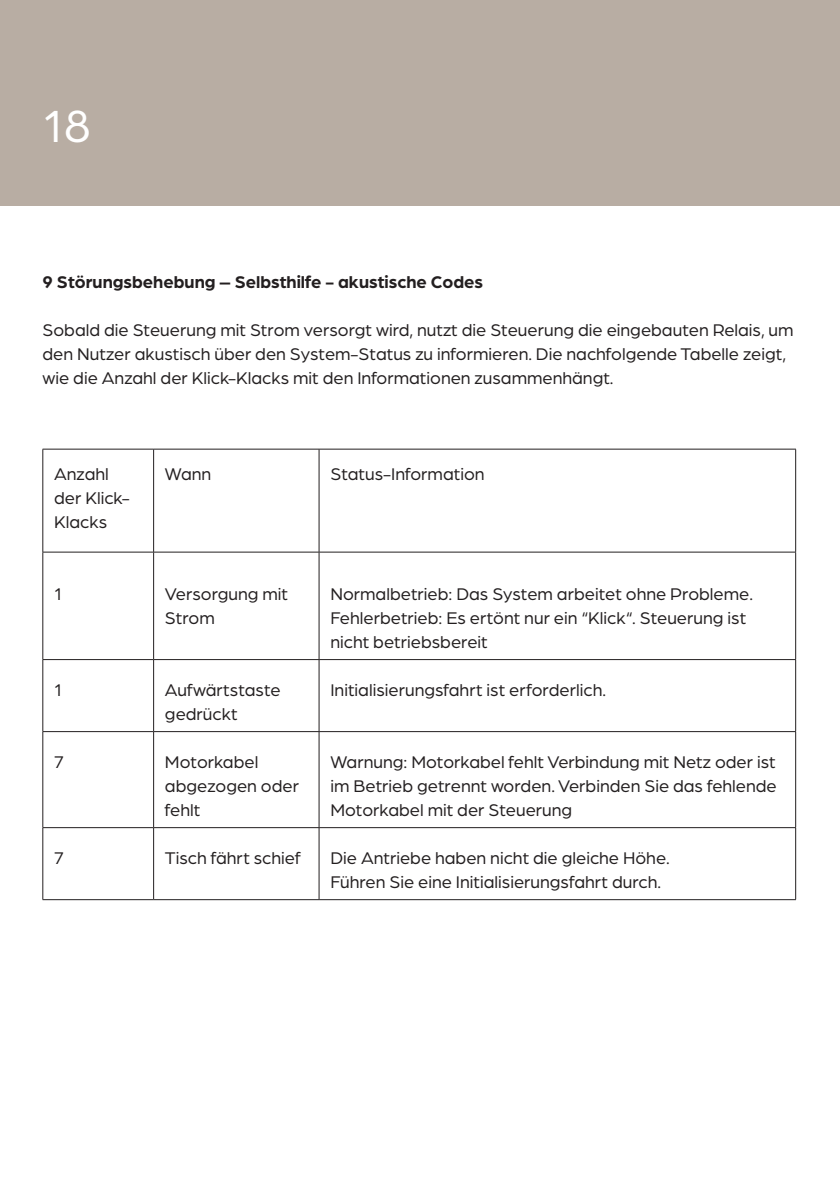
<style>
.page{position:relative;width:840px;height:1191px;background:#fff}
.page>*{position:absolute;margin:0;border:0;box-sizing:border-box;transform-origin:0 0}
.t1{font:48px "Arboria";color:#fff}
.t2{font:18px/24px "Arboria";color:#231f20}
.t3{font:700 18px "Arboria";color:#231f20}
</style>
<div class="page">
<div style="left:0;top:0;width:839px;height:205px;background:#b8ada3"></div>
<hr style="left:43px;top:449px;width:110px;height:1px;background:#231f20">
<hr style="left:42px;top:449px;width:1px;height:103px;background:#231f20">
<hr style="left:153px;top:449px;width:166px;height:1px;background:#231f20">
<hr style="left:153px;top:449px;width:1px;height:103px;background:#231f20">
<hr style="left:319px;top:449px;width:476px;height:1px;background:#231f20">
<hr style="left:318px;top:449px;width:1px;height:103px;background:#231f20">
<hr style="left:794px;top:449px;width:1px;height:103px;background:#231f20">
<hr style="left:43px;top:552px;width:110px;height:1px;background:#231f20">
<hr style="left:42px;top:552px;width:1px;height:107px;background:#231f20">
<hr style="left:153px;top:552px;width:166px;height:1px;background:#231f20">
<hr style="left:153px;top:552px;width:1px;height:107px;background:#231f20">
<hr style="left:319px;top:552px;width:476px;height:1px;background:#231f20">
<hr style="left:318px;top:552px;width:1px;height:107px;background:#231f20">
<hr style="left:794px;top:552px;width:1px;height:107px;background:#231f20">
<hr style="left:43px;top:659px;width:110px;height:1px;background:#231f20">
<hr style="left:42px;top:660px;width:1px;height:71px;background:#231f20">
<hr style="left:153px;top:659px;width:166px;height:1px;background:#231f20">
<hr style="left:153px;top:660px;width:1px;height:71px;background:#231f20">
<hr style="left:319px;top:659px;width:476px;height:1px;background:#231f20">
<hr style="left:318px;top:660px;width:1px;height:71px;background:#231f20">
<hr style="left:794px;top:660px;width:1px;height:71px;background:#231f20">
<hr style="left:43px;top:731px;width:110px;height:1px;background:#231f20">
<hr style="left:42px;top:732px;width:1px;height:95px;background:#231f20">
<hr style="left:153px;top:731px;width:166px;height:1px;background:#231f20">
<hr style="left:153px;top:732px;width:1px;height:95px;background:#231f20">
<hr style="left:319px;top:731px;width:476px;height:1px;background:#231f20">
<hr style="left:318px;top:732px;width:1px;height:95px;background:#231f20">
<hr style="left:794px;top:732px;width:1px;height:95px;background:#231f20">
<hr style="left:43px;top:827px;width:110px;height:1px;background:#231f20">
<hr style="left:42px;top:828px;width:1px;height:71px;background:#231f20">
<hr style="left:153px;top:827px;width:166px;height:1px;background:#231f20">
<hr style="left:153px;top:828px;width:1px;height:71px;background:#231f20">
<hr style="left:319px;top:827px;width:476px;height:1px;background:#231f20">
<hr style="left:318px;top:828px;width:1px;height:71px;background:#231f20">
<hr style="left:794px;top:828px;width:1px;height:71px;background:#231f20">
<hr style="left:43px;top:899px;width:110px;height:1px;background:#231f20">
<hr style="left:153px;top:899px;width:166px;height:1px;background:#231f20">
<hr style="left:319px;top:899px;width:476px;height:1px;background:#231f20">
<h1 class="t1" style="left:43px;top:94px;width:50px">18</h1>
<p class="t3" style="left:43px;top:270px;width:442px">9 Störungsbehebung – Selbsthilfe - akustische Codes</p>
<p class="t2" style="left:43px;top:317px;width:752px">Sobald die Steuerung mit Strom versorgt wird, nutzt die Steuerung die eingebauten Relais, um den Nutzer akustisch über den System-Status zu informieren. Die nachfolgende Tabelle zeigt, wie die Anzahl der Klick-Klacks mit den Informationen zusammenhängt.</p>
<p class="t2" style="left:54px;top:461px;width:77px">Anzahl der Klick-<br>Klacks</p>
<p class="t2" style="left:165px;top:461px;width:48px">Wann</p>
<p class="t2" style="left:330px;top:461px;width:156px">Status-Information</p>
<p class="t2" style="left:54px;top:581px;width:10px">1</p>
<p class="t2" style="left:165px;top:581px;width:125px">Versorgung mit<br>Strom</p>
<p class="t2" style="left:330px;top:581px;width:424px">Normalbetrieb: Das System arbeitet ohne Probleme.<br>Fehlerbetrieb: Es ertönt nur ein “Klick“. Steuerung ist nicht betriebsbereit</p>
<p class="t2" style="left:54px;top:677px;width:10px">1</p>
<p class="t2" style="left:165px;top:677px;width:117px">Aufwärtstaste gedrückt</p>
<p class="t2" style="left:330px;top:677px;width:277px">Initialisierungsfahrt ist erforderlich.</p>
<p class="t2" style="left:54px;top:749px;width:11px">7</p>
<p class="t2" style="left:165px;top:749px;width:135px">Motorkabel abgezogen oder fehlt</p>
<p class="t2" style="left:330px;top:749px;width:447px;text-align:justify">Warnung: Motorkabel fehlt Verbindung mit Netz oder ist im Betrieb getrennt worden. Verbinden Sie das fehlende Motorkabel mit der Steuerung</p>
<p class="t2" style="left:54px;top:845px;width:11px">7</p>
<p class="t2" style="left:165px;top:845px;width:137px">Tisch fährt schief</p>
<p class="t2" style="left:330px;top:845px;width:341px">Die Antriebe haben nicht die gleiche Höhe.<br>Führen Sie eine Initialisierungsfahrt durch.</p>
</div>
